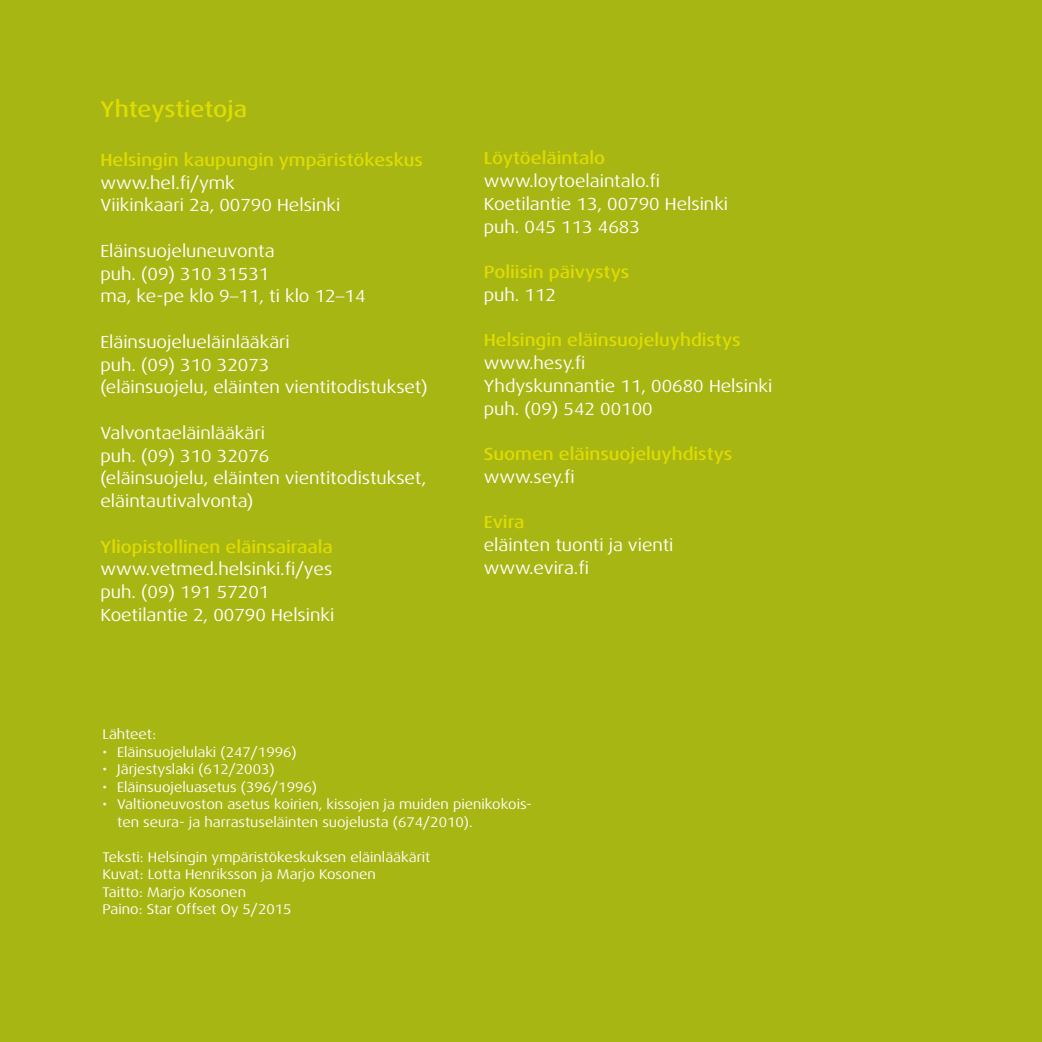
<style>
.page{position:relative;width:1042px;height:1042px;background:#a8b614}
.page>*{position:absolute;margin:0;border:0;box-sizing:border-box;transform-origin:0 0}
.t1{font:500 expanded 22.75px "Dax OT";letter-spacing:-.005em;color:#dedc00}
.t2{font:expanded 17.5px/22.8px "Dax OT";color:#fff}
.t3{font:500 expanded 17.5px "Dax OT";color:#dedc00}
.t4{font:expanded 14px/17.5px "Dax OT";color:#fff}
.s1{font-family:"Univers LT Std";font-weight:300;font-stretch:condensed}
</style>
<div class="page">
<h1 class="t1" style="left:100px;top:95px;width:148px">Yhteystietoja</h1>
<p class="t3" style="left:100px;top:149px;width:324px">Helsingin kaupungin ympäristökeskus</p>
<p class="t2" style="left:100px;top:171px;width:241px">www.hel.fi/ymk<br>Viikinkaari 2a, 00790 Helsinki</p>
<p class="t2" style="left:100px;top:240px;width:267px">Eläinsuojeluneuvonta<br>puh. (09) 310 31531<br>ma, ke-pe klo 9<span class="s1">–</span>11, ti klo 12<span class="s1">–</span>14</p>
<p class="t2" style="left:100px;top:331px;width:329px">Eläinsuojelueläinlääkäri<br>puh. (09) 310 32073<br>(eläinsuojelu, eläinten vientitodistukset)</p>
<p class="t2" style="left:100px;top:422px;width:327px">Valvontaeläinlääkäri<br>puh. (09) 310 32076<br>(eläinsuojelu, eläinten vientitodistukset, eläintautivalvonta)</p>
<p class="t3" style="left:100px;top:535px;width:234px">Yliopistollinen eläinsairaala</p>
<p class="t2" style="left:100px;top:558px;width:235px">www.vetmed.helsinki.fi/yes puh. (09) 191 57201<br>Koetilantie 2, 00790 Helsinki</p>
<p class="t3" style="left:484px;top:147px;width:123px">Löytöeläintalo</p>
<p class="t2" style="left:484px;top:170px;width:246px">www.loytoelaintalo.fi<br>Koetilantie 13, 00790 Helsinki puh. 045 113 4683</p>
<p class="t3" style="left:484px;top:261px;width:147px">Poliisin päivystys</p>
<p class="t2" style="left:484px;top:283px;width:74px">puh. 112</p>
<p class="t3" style="left:484px;top:329px;width:258px">Helsingin eläinsuojeluyhdistys</p>
<p class="t2" style="left:484px;top:352px;width:290px">www.hesy.fi<br>Yhdyskunnantie 11, 00680 Helsinki puh. (09) 542 00100</p>
<p class="t3" style="left:484px;top:443px;width:250px">Suomen eläinsuojeluyhdistys</p>
<p class="t2" style="left:484px;top:465px;width:92px">www.sey.fi</p>
<p class="t3" style="left:484px;top:511px;width:42px">Evira</p>
<p class="t2" style="left:484px;top:534px;width:191px">eläinten tuonti ja vienti www.evira.fi</p>
<p class="t4" style="left:102px;top:726px;width:55px">Lähteet:</p>
<p class="t4" style="left:102px;top:743px;width:196px">• Eläinsuojelulaki (247/1996)</p>
<p class="t4" style="left:102px;top:761px;width:174px">• Järjestyslaki (612/2003)</p>
<p class="t4" style="left:102px;top:778px;width:216px">• Eläinsuojeluasetus (396/1996)</p>
<p class="t4" style="left:117px;top:796px;width:416px;text-indent:-15px">• Valtioneuvoston asetus koirien, kissojen ja muiden pienikokois&shy;ten seura- ja harrastuseläinten suojelusta (674/2010).</p>
<p class="t4" style="left:102px;top:848px;width:329px">Teksti: Helsingin ympäristökeskuksen eläinlääkärit Kuvat: Lotta Henriksson ja Marjo Kosonen<br>Taitto: Marjo Kosonen<br>Paino: Star Offset Oy 5/2015</p>
</div>
